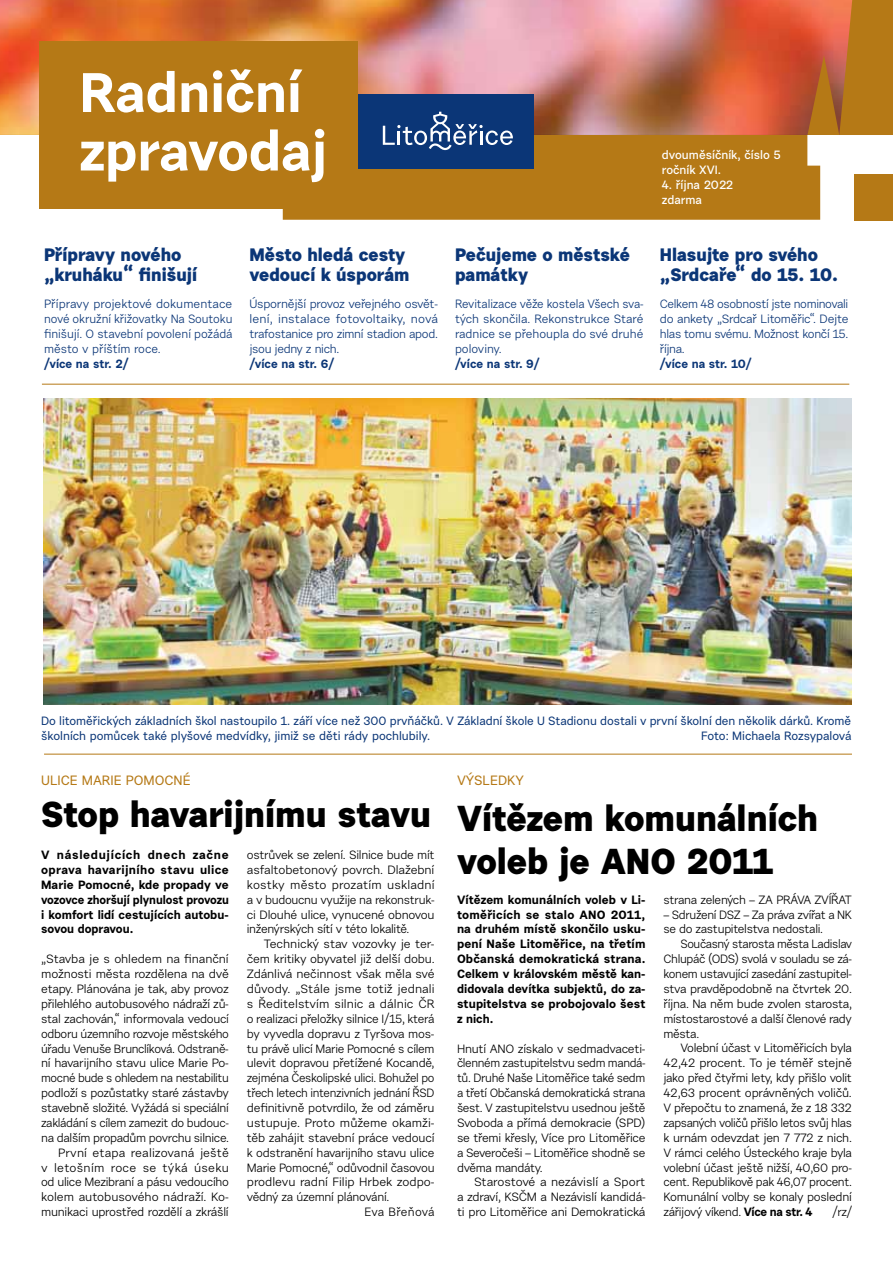
<style>
.page{position:relative;width:893px;height:1263px;background:#fff}
.page>*{position:absolute;margin:0;border:0;box-sizing:border-box;transform-origin:0 0}
.t1{font:700 36px/42.5px "Urban Grotesk Me Bl";color:#000}
.t2{font:700 18px/19.5px "Urban Grotesk Me Bl";color:#0b3677}
.t3{font:13.5px "Urban Grotesk Me Bl";color:#b57916}
.t4{font:12px/14.9px "Urban Grotesk Re Bo";letter-spacing:-.025em;color:#000;text-align:justify}
.t5{font:12px/14.9px "Urban Grotesk Re Bo";letter-spacing:-.02em;color:#0b3677;text-align:justify}
.t6{font:700 12px/14.9px "Urban Grotesk Re Bo";letter-spacing:.005em;color:#000;text-align:justify}
.t7{font:12px/14.9px "Urban Grotesk Me Bl";color:#0b3677}
.t8{font:12px "Urban Grotesk Re Bo";color:#000}
.t9{font:12px "Urban Grotesk Re Bo";letter-spacing:.005em;color:#000}
.t10{font:700 12px "Urban Grotesk Re Bo";color:#0b3677}
.t11{font:700 12px/15px "Urban Grotesk Li Se";color:#fff}
.s1{font-weight:700}
</style>
<div class="page">
<img style="left:0;top:0;width:807px;height:135px">
<div style="left:283px;top:135px;width:537px;height:85px;background:#b57916"></div>
<svg style="left:807px;top:0;width:86px;height:135px;background:#bf7027"></svg>
<div style="left:40px;top:42px;width:318px;height:167px;background:#b57916"></div>
<svg style="left:81px;top:129px;width:243px;height:54px"></svg>
<svg style="left:83px;top:69px;width:219px;height:44px"></svg>
<div style="left:855px;top:174px;width:38px;height:47px;background:#b57916"></div>
<div style="left:358px;top:95px;width:176px;height:74px;background:#0b3677"></div>
<svg style="left:383px;top:112px;width:130px;height:38px"></svg>
<hr style="left:42px;top:384px;width:807px;height:1px;background:#b57916">
<hr style="left:44px;top:754px;width:808px;height:1px;background:#b57916">
<img style="left:44px;top:399px;width:807px;height:306px">
<h2 class="t2" style="left:44px;top:245px;width:155px">Přípravy nového „kruháku“ finišují</h2>
<p class="t5" style="left:44px;top:297px;width:190px">Přípravy projektové dokumentace nové okružní křižovatky Na Soutoku finišují. O stavební povolení požádá město v příštím roce.</p>
<p class="t10" style="left:44px;top:356px;width:86px">/více na str. 2/</p>
<h2 class="t2" style="left:249px;top:245px;width:162px">Město hledá cesty vedoucí k úsporám</h2>
<p class="t5" style="left:249px;top:297px;width:190px">Úspornější provoz veřejného osvět&shy;lení, instalace fotovoltaiky, nová trafostanice pro zimní stadion apod. jsou jedny z nich.</p>
<p class="t10" style="left:249px;top:356px;width:86px">/více na str. 6/</p>
<p class="t11" style="left:662px;top:147px;width:120px">dvouměsíčník, číslo 5 ročník XVI.</p>
<p class="t11" style="left:662px;top:177px;width:73px">4. října 2022 zdarma</p>
<h2 class="t2" style="left:455px;top:245px;width:176px">Pečujeme o městské památky</h2>
<p class="t5" style="left:455px;top:297px;width:190px">Revitalizace věže kostela Všech sva&shy;tých skončila. Rekonstrukce Staré radnice se přehoupla do své druhé poloviny.</p>
<p class="t10" style="left:455px;top:356px;width:86px">/více na str. 9/</p>
<h2 class="t2" style="left:660px;top:245px;width:180px">Hlasujte pro svého „Srdcaře“ do 15. 10.</h2>
<p class="t5" style="left:660px;top:297px;width:190px">Celkem 48 osobností jste nominovali do ankety „Srdcař Litoměřic“. Dejte hlas tomu svému. Možnost končí 15. října.</p>
<p class="t10" style="left:660px;top:356px;width:93px">/více na str. 10/</p>
<p class="t7" style="left:41px;top:713px;width:812px">Do litoměřických základních škol nastoupilo 1. září více než 300 prvňáčků. V Základní škole U Stadionu dostali v první školní den několik dárků. Kromě školních pomůcek také plyšové medvídky, jimiž se děti rády pochlubily.</p>
<p class="t7" style="left:701px;top:728px;width:152px">Foto: Michaela Rozsypalová</p>
<p class="t3" style="left:41px;top:771px;width:151px">ULICE MARIE POMOCNÉ</p>
<h1 class="t1" style="left:41px;top:792px;width:392px">Stop havarijnímu stavu</h1>
<p class="t6" style="left:41px;top:847px;width:189px">V následujících dnech začne oprava havarijního stavu ulice Marie Pomocné, kde propady ve vozovce zhoršují plynulost provozu i komfort lidí cestujících autobu&shy;sovou dopravou.</p>
<p class="t4" style="left:41px;top:951px;width:189px;text-align:right">„Stavba je s ohledem na finanční možnosti města rozdělena na dvě etapy. Plánována je tak, aby provoz přilehlého autobusového nádraží zů&shy;stal zachován,“ informovala vedoucí odboru územního rozvoje městského úřadu Venuše Brunclíková. Odstraně&shy;ní havarijního stavu ulice Marie Po&shy;mocné bude s ohledem na nestabilitu podloží s pozůstatky staré zástavby stavebně složité. Vyžádá si speciální zakládání s cílem zamezit do budouc&shy;na dalším propadům povrchu silnice.<br>První etapa realizovaná ještě<br>v letošním roce se týká úseku od ulice Mezibraní a pásu vedoucího kolem autobusového nádraží. Ko&shy;munikaci uprostřed rozdělí a zkrášlí</p>
<p class="t4" style="left:247px;top:847px;width:189px">ostrůvek se zelení. Silnice bude mít asfaltobetonový povrch. Dlažební kostky město prozatím uskladní a v budoucnu využije na rekonstruk&shy;ci Dlouhé ulice, vynucené obnovou inženýrských sítí v této lokalitě.</p>
<p class="t4" style="left:264px;top:936px;width:172px">Technický stav vozovky je ter-</p>
<p class="t4" style="left:247px;top:951px;width:189px">čem kritiky obyvatel již delší dobu.</p>
<p class="t4" style="left:247px;top:966px;width:189px">Zdánlivá nečinnost však měla své</p>
<p class="t9" style="left:247px;top:981px;width:189px">důvody. „Stále jsme totiž jednali</p>
<p class="t9" style="left:247px;top:996px;width:189px">s Ředitelstvím silnic a dálnic ČR</p>
<p class="t4" style="left:247px;top:1011px;width:189px">o realizaci přeložky silnice I/15, která</p>
<p class="t4" style="left:247px;top:1026px;width:189px">by vyvedla dopravu z Tyršova mos-</p>
<p class="t4" style="left:247px;top:1041px;width:189px">tu právě ulicí Marie Pomocné s cílem</p>
<p class="t4" style="left:247px;top:1055px;width:189px">ulevit dopravou přetížené Kocandě,</p>
<p class="t4" style="left:247px;top:1070px;width:189px">zejména Českolipské ulici. Bohužel po</p>
<p class="t4" style="left:247px;top:1085px;width:189px">třech letech intenzivních jednání ŘSD</p>
<p class="t4" style="left:247px;top:1100px;width:189px">definitivně potvrdilo, že od záměru</p>
<p class="t8" style="left:247px;top:1115px;width:189px">ustupuje. Proto můžeme okamži-</p>
<p class="t4" style="left:247px;top:1130px;width:189px">těb zahájit stavební práce vedoucí</p>
<p class="t4" style="left:247px;top:1145px;width:189px">k odstranění havarijního stavu ulice</p>
<p class="t4" style="left:247px;top:1160px;width:189px">Marie Pomocné,“ odůvodnil časovou</p>
<p class="t8" style="left:247px;top:1175px;width:189px">prodlevu radní Filip Hrbek zodpo-</p>
<p class="t4" style="left:247px;top:1189px;width:144px">vědný za územní plánování.</p>
<p class="t8" style="left:364px;top:1204px;width:72px">Eva Břeňová</p>
<p class="t3" style="left:457px;top:771px;width:68px">VÝSLEDKY</p>
<h1 class="t1" style="left:457px;top:797px;width:363px">Vítězem komunálních voleb je ANO 2011</h1>
<p class="t6" style="left:457px;top:892px;width:190px">Vítězem komunálních voleb v Li&shy;toměřicích se stalo ANO 2011, na druhém místě skončilo usku&shy;pení Naše Litoměřice, na třetím Občanská demokratická strana.<br>Celkem v královském městě kan&shy;didovala devítka subjektů, do za&shy;stupitelstva se probojovalo šest z nich.</p>
<p class="t4" style="left:457px;top:1041px;width:190px">Hnutí ANO získalo v sedmadvaceti&shy;členném zastupitelstvu sedm mandá&shy;tů. Druhé Naše Litoměřice také sedm a třetí Občanská demokratická strana šest. V zastupitelstvu usednou ještě Svoboda a přímá demokracie (SPD) se třemi křesly, Více pro Litoměřice a Severočeši – Litoměřice shodně se dvěma mandáty.</p>
<p class="t4" style="left:457px;top:1175px;width:190px;text-indent:17px">Starostové a nezávislí a Sport a zdraví, KSČM a Nezávislí kandidá&shy;ti pro Litoměřice ani Demokratická</p>
<p class="t4" style="left:663px;top:892px;width:190px">strana zelených – ZA PRÁVA ZVÍŘAT</p>
<p class="t4" style="left:663px;top:907px;width:190px">– Sdružení DSZ – Za práva zvířat a NK se do zastupitelstva nedostali.</p>
<p class="t4" style="left:663px;top:936px;width:190px;text-indent:17px">Současný starosta města Ladislav Chlupáč (ODS) svolá v souladu se zá&shy;konem ustavující zasedání zastupitel&shy;stva pravděpodobně na čtvrtek 20. října. Na něm bude zvolen starosta, místostarostové a další členové rady města.</p>
<p class="t4" style="left:663px;top:1041px;width:190px;text-indent:17px">Volební účast v Litoměřicích byla 42,42 procent. To je téměř stejně jako před čtyřmi lety, kdy přišlo volit 42,63 procent oprávněných voličů.<br>V přepočtu to znamená, že z 18 332 zapsaných voličů přišlo letos svůj hlas k urnám odevzdat jen 7 772 z nich.<br>V rámci celého Ústeckého kraje byla volební účast ještě nižší, 40,60 pro&shy;cent. Republikově pak 46,07 procent.<br>Komunální volby se konaly poslední zářijový víkend. <span class="s1">Více na str. 4</span></p>
<p class="t4" style="left:832px;top:1204px;width:21px">/rz/</p>
</div>
